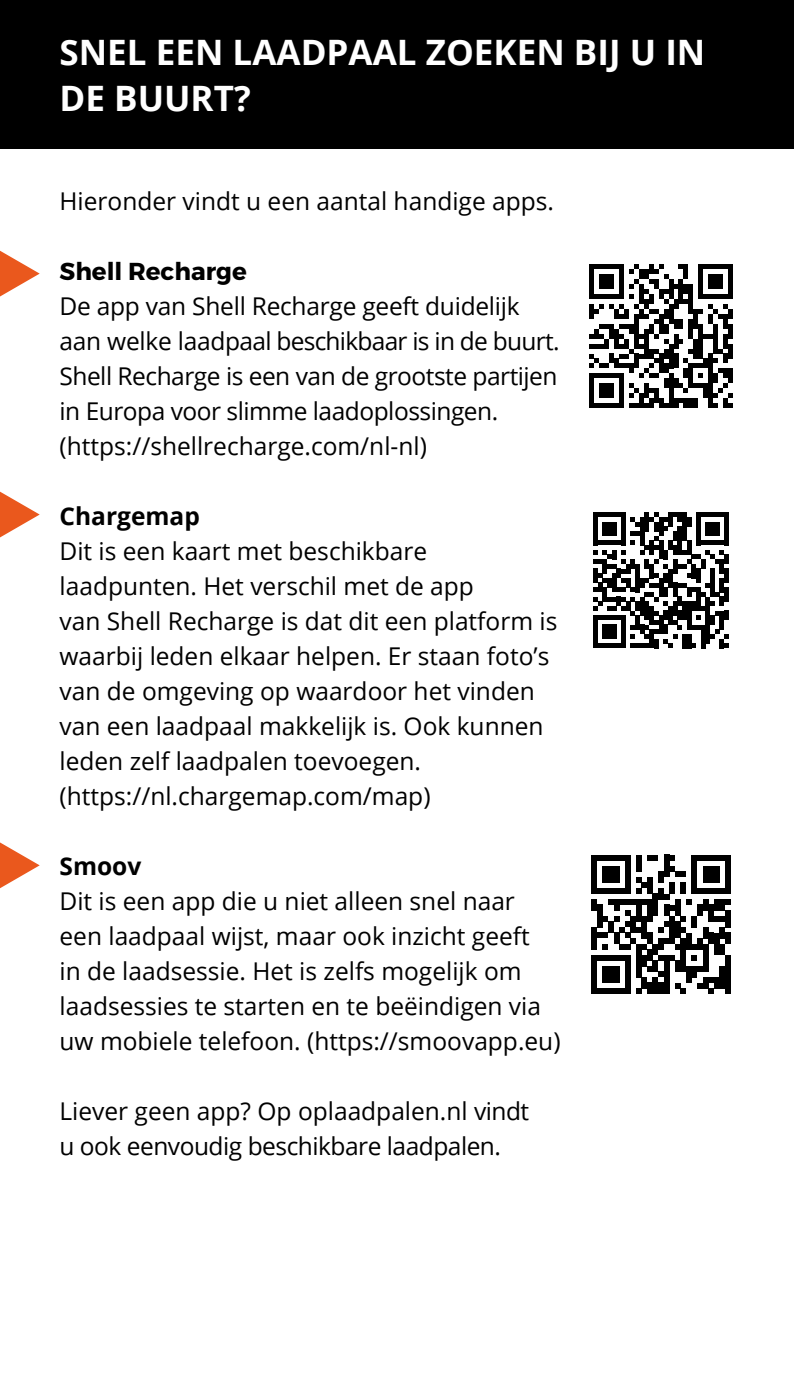
<style>
.page{position:relative;width:794px;height:1389px;background:#fff}
.page>*{position:absolute;margin:0;border:0;box-sizing:border-box;transform-origin:0 0}
.t1{font:700 35px/45.5px "Open Sans";color:#fff}
.t2{font:24.5px/35px "Open Sans";color:#000}
.t3{font:24.5px/35px "Open Sans";letter-spacing:-.02em;color:#000}
.t4{font:700 24.5px "Open Sans";color:#000}
.t5{font:700 24.5px "Montserrat";color:#000}
</style>
<div class="page">
<div style="left:0;top:0;width:794px;height:149px;background:#000"></div>
<svg style="left:0;top:251px;width:40px;height:46px"></svg>
<svg style="left:0;top:492px;width:40px;height:45px"></svg>
<svg style="left:0;top:842px;width:40px;height:46px"></svg>
<svg style="left:589px;top:264px;width:144px;height:144px"></svg>
<svg style="left:593px;top:513px;width:136px;height:135px"></svg>
<div style="left:591px;top:855px;width:6px;height:33px;background:#000"></div>
<svg style="left:597px;top:855px;width:28px;height:5px"></svg>
<div style="left:625px;top:855px;width:5px;height:33px;background:#000"></div>
<div style="left:636px;top:855px;width:5px;height:16px;background:#000"></div>
<svg style="left:647px;top:855px;width:11px;height:5px"></svg>
<div style="left:664px;top:855px;width:5px;height:22px;background:#000"></div>
<svg style="left:669px;top:855px;width:6px;height:5px"></svg>
<div style="left:691px;top:855px;width:6px;height:33px;background:#000"></div>
<svg style="left:697px;top:855px;width:28px;height:5px"></svg>
<div style="left:725px;top:855px;width:5px;height:33px;background:#000"></div>
<svg style="left:591px;top:866px;width:139px;height:128px"></svg>
<div style="left:725px;top:916px;width:5px;height:11px;background:#000"></div>
<div style="left:725px;top:933px;width:5px;height:11px;background:#000"></div>
<div style="left:725px;top:955px;width:5px;height:11px;background:#000"></div>
<div style="left:725px;top:966px;width:5px;height:17px;background:#000"></div>
<div style="left:725px;top:983px;width:5px;height:11px;background:#000"></div>
<h1 class="t1" style="left:60px;top:29px;width:647px">SNEL EEN LAADPAAL ZOEKEN BIJ U IN<br>DE BUURT?</h1>
<p class="t2" style="left:60px;top:183px;width:496px">Hieronder vindt u een aantal handige apps.</p>
<p class="t5" style="left:60px;top:256px;width:189px">Shell Recharge</p>
<p class="t3" style="left:60px;top:288px;width:501px">De app van Shell Recharge geeft duidelijk aan welke laadpaal beschikbaar is in de buurt.<br>Shell Recharge is een van de grootste partijen in Europa voor slimme laadoplossingen. (https://shellrecharge.com/nl-nl)</p>
<p class="t4" style="left:60px;top:499px;width:142px">Chargemap</p>
<p class="t2" style="left:60px;top:533px;width:499px">Dit is een kaart met beschikbare laadpunten. Het verschil met de app<br>van Shell Recharge is dat dit een platform is waarbij leden elkaar helpen. Er staan foto’s van de omgeving op waardoor het vinden van een laadpaal makkelijk is. Ook kunnen leden zelf laadpalen toevoegen. (https://nl.chargemap.com/map)</p>
<p class="t4" style="left:60px;top:849px;width:83px">Smoov</p>
<p class="t2" style="left:60px;top:883px;width:502px">Dit is een app die u niet alleen snel naar een laadpaal wijst, maar ook inzicht geeft<br>in de laadsessie. Het is zelfs mogelijk om laadsessies te starten en te beëindigen via uw mobiele telefoon. (https://smoovapp.eu)</p>
<p class="t3" style="left:60px;top:1093px;width:471px">Liever geen app? Op oplaadpalen.nl vindt u ook eenvoudig beschikbare laadpalen.</p>
</div>
